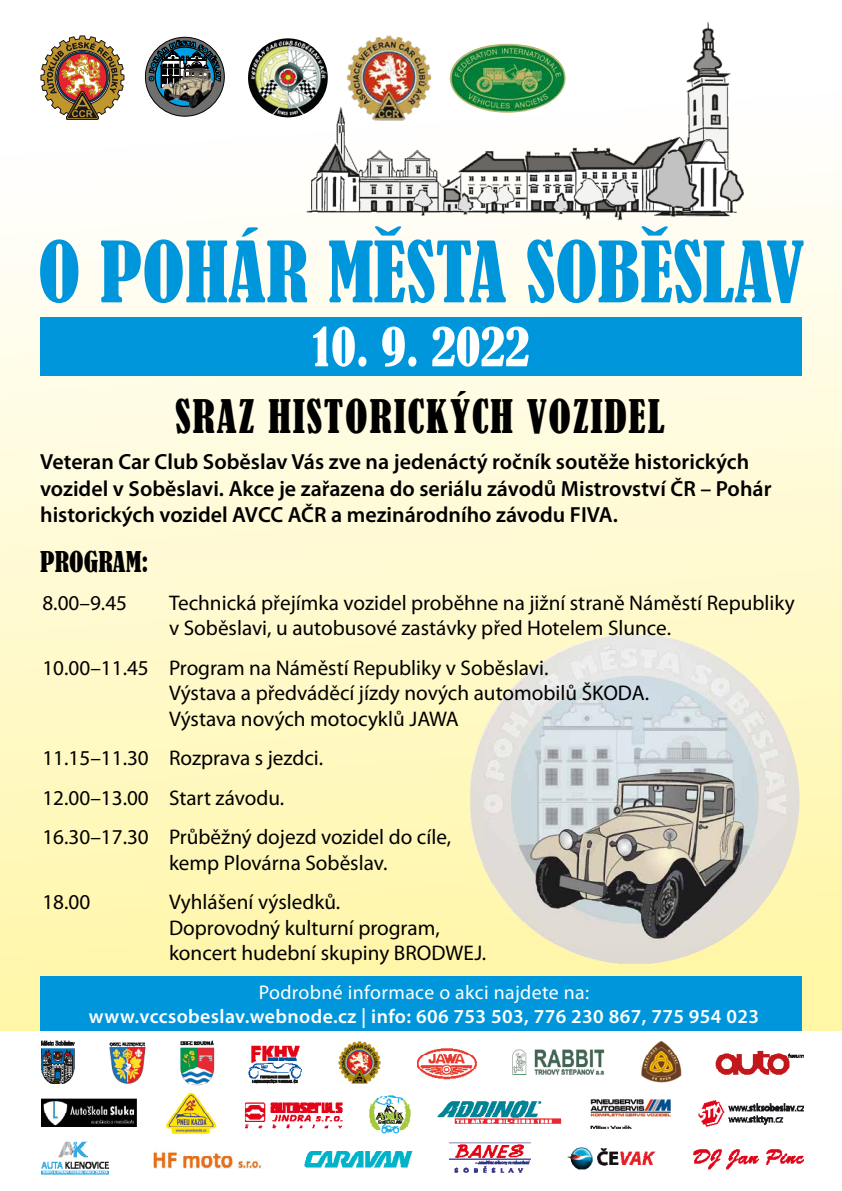
<style>
.page{position:relative;width:842px;height:1191px;background:#fff}
.page>*{position:absolute;margin:0;border:0;box-sizing:border-box;transform-origin:0 0}
.t1{font:condensed 78.5px "Bernard";color:#0096dc}
.t2{font:condensed 50.2px "Bernard";color:#fff}
.t3{font:condensed 43.4px "Bernard";letter-spacing:.04em;color:#000;scale:.96 1}
.t4{font:condensed 26.9px "Bernard";color:#000}
.t5{font:600 21.9px/26.3px "Myriad Pro";color:#000}
.t6{font:21.2px/25.5px "Myriad Pro";color:#000}
.t7{font:600 19.8px "Myriad Pro";letter-spacing:.02em;color:#fff}
.t8{font:19.8px "Myriad Pro";letter-spacing:.02em;color:#fff}
</style>
<div class="page">
<div style="left:0;top:0;width:842px;height:1030px;background:linear-gradient(to bottom,#fff,#fff6a6)"></div>
<img style="left:286px;top:4px;width:471px;height:220px">
<svg style="left:41px;top:36px;width:83px;height:83px"></svg>
<img style="left:346px;top:33px;width:86px;height:89px">
<img style="left:248px;top:38px;width:80px;height:79px">
<svg style="left:145px;top:37px;width:79px;height:79px"></svg>
<img style="left:142px;top:37px;width:78px;height:72px">
<img style="left:470px;top:634px;width:329px;height:329px">
<img style="left:484px;top:645px;width:302px;height:239px">
<img style="left:528px;top:764px;width:219px;height:179px">
<img style="left:42px;top:1040px;width:761px;height:135px">
<img style="left:450px;top:44px;width:116px;height:69px">
<div style="left:40px;top:317px;width:762px;height:58px;background:#0096dc"></div>
<svg style="left:375px;top:226px;width:26px;height:10px"></svg>
<svg style="left:641px;top:226px;width:27px;height:10px"></svg>
<div style="left:40px;top:976px;width:762px;height:54px;background:#0096dc"></div>
<h1 class="t1" style="left:38px;top:226px;width:767px">O POHÁR MESTA SOBESLAV</h1>
<h2 class="t2" style="left:312px;top:318px;width:219px">10. 9. 2022</h2>
<h3 class="t3" style="left:175px;top:391px;width:511px">SRAZ HISTORICKÝCH VOZIDEL</h3>
<p class="t5" style="left:40px;top:448px;width:733px">Veteran Car Club Soběslav Vás zve na jedenáctý ročník soutěže historických vozidel v Soběslavi. Akce je zařazena do seriálu závodů Mistrovství ČR – Pohár historických vozidel AVCC AČR a mezinárodního závodu FIVA.</p>
<p class="t4" style="left:40px;top:546px;width:110px">PROGRAM:</p>
<p class="t6" style="left:42px;top:589px;width:86px">8.00–9.45</p>
<p class="t6" style="left:169px;top:589px;width:627px">Technická přejímka vozidel proběhne na jižní straně Náměstí Republiky v Soběslavi, u autobusové zastávky před Hotelem Slunce.</p>
<p class="t6" style="left:169px;top:654px;width:482px;text-indent:-127px">10.00–11.45 Program na Náměstí Republiky v Soběslavi.<br>Výstava a předváděcí jízdy nových automobilů ŠKODA.<br>Výstava nových motocyklů JAWA</p>
<p class="t6" style="left:42px;top:738px;width:410px;line-height:39.5px">11.15–11.30 Rozprava s jezdci.<br>12.00–13.00 Start závodu.<br>16.30–17.30 Průběžný dojezd vozidel do cíle,</p>
<p class="t6" style="left:169px;top:849px;width:220px">kemp Plovárna Soběslav.</p>
<p class="t6" style="left:42px;top:889px;width:49px">18.00</p>
<p class="t6" style="left:169px;top:889px;width:319px">Vyhlášení výsledků.<br>Doprovodný kulturní program, koncert hudební skupiny BRODWEJ.</p>
<p class="t8" style="left:259px;top:980px;width:332px">Podrobné informace o akci najdete na:</p>
<p class="t7" style="left:89px;top:1003px;width:671px">www.vccsobeslav.webnode.cz | info: 606 753 503, 776 230 867, 775 954 023</p>
</div>
